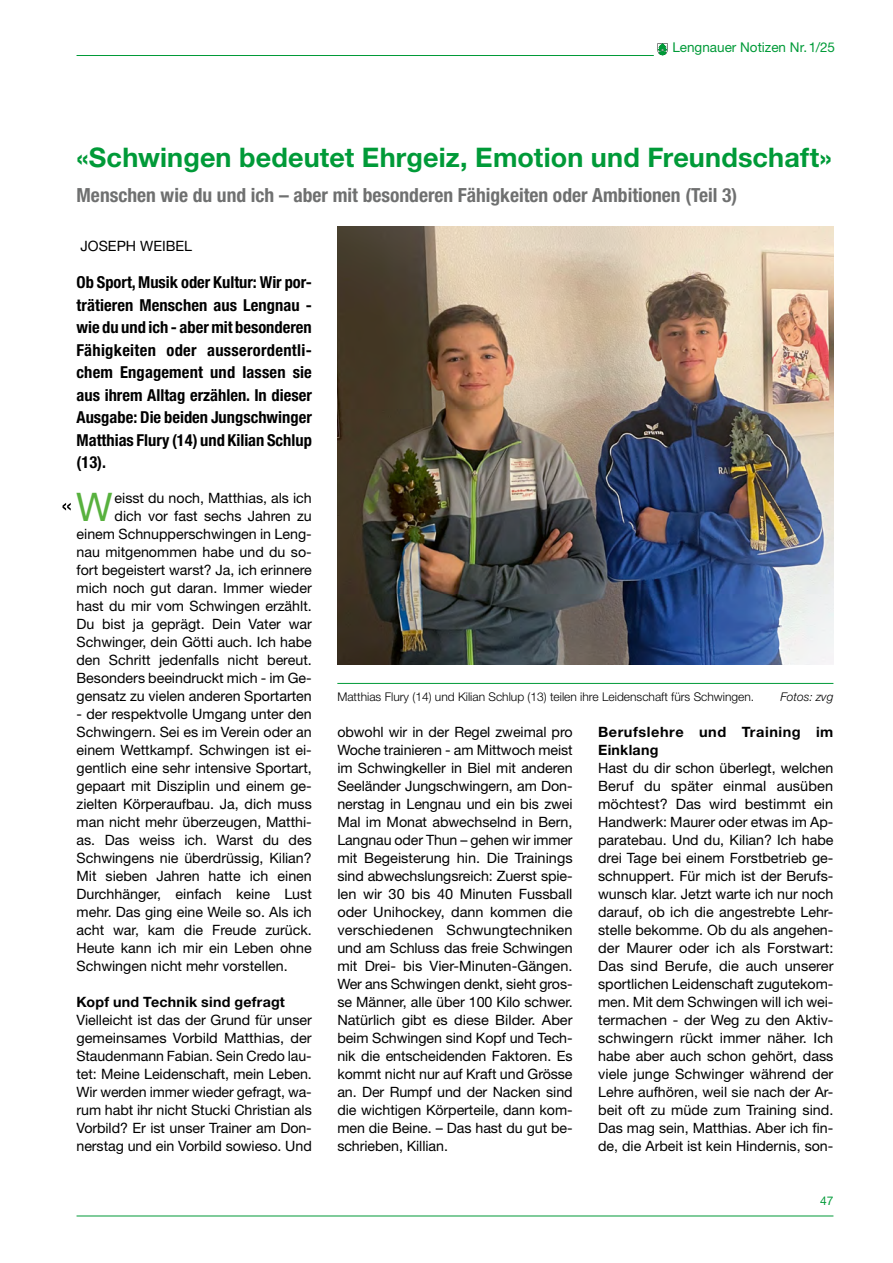
<style>
.page{position:relative;width:893px;height:1263px;background:#fff}
.page>*{position:absolute;margin:0;border:0;box-sizing:border-box;transform-origin:0 0}
._5_Grundtext_Inital{font:39.45px "Helvetica Neue LT Std";color:#58b13e}
._1_Titel{font:700 27px "Helvetica Neue LT Std";letter-spacing:.005em;color:#009a38}
._2b_Untertitel{font:700 condensed 19.5px "Helvetica Neue LT Std";color:#6f7070}
._4_Lead{font:700 condensed 16.5px/22.5px "Helvetica Neue LT Std";color:#000;text-align:justify}
._5_Grundtext{font:14.25px/18px "Helvetica Neue LT Std";letter-spacing:-.005em;color:#000;text-align:justify}
._5_Grundtext_Inital-2{font:14.25px/18px "Helvetica Neue LT Std";color:#000;text-align:right}
._5_Grundtext-2{font:700 14.25px/18px "Helvetica Neue LT Std";letter-spacing:.02em;color:#000}
._3_Autor{font:14.25px "Helvetica Neue LT Std";color:#000}
.t1{font:13.5px "Helvetica Neue LT Std";color:#009a38}
._13_Legende_8_0{font:300 12px "Helvetica Neue LT Std";color:#000}
._13_Legende_8_0-2{font:italic 300 12px "Helvetica Neue LT Std";color:#000}
.t2{font:12px "Helvetica Neue LT Std";color:#009a38}
</style>
<div class="page">
<hr style="left:77px;top:55px;width:577px;height:1px;background:#009a38">
<svg style="left:657px;top:43px;width:10px;height:12px"></svg>
<hr style="left:77px;top:1216px;width:756px;height:1px;background:#009a38">
<hr style="left:337px;top:683px;width:496px;height:1px;background:#009a38">
<img style="left:337px;top:227px;width:496px;height:438px">
<svg style="left:63px;top:503px;width:8px;height:7px"></svg>
<p class="t1" style="left:672px;top:39px;width:164px">Lengnauer Notizen Nr. 1/25</p>
<p class="_1_Titel" style="left:77px;top:140px;width:757px">«Schwingen bedeutet Ehrgeiz, Emotion und Freundschaft»</p>
<p class="_2b_Untertitel" style="left:77px;top:183px;width:662px">Menschen wie du und ich – aber mit besonderen Fähigkeiten oder Ambitionen (Teil 3)</p>
<p class="_3_Autor" style="left:80px;top:237px;width:113px">JOSEPH WEIBEL</p>
<p class="_4_Lead" style="left:77px;top:271px;width:237px">Ob Sport, Musik oder Kultur: Wir por&shy;trätieren Menschen aus Lengnau - wie du und ich - aber mit besonderen Fähigkeiten oder ausserordentli&shy;chem Engagement und lassen sie aus ihrem Alltag erzählen. In dieser Ausgabe: Die beiden Jungschwinger Matthias Flury (14) und Kilian Schlup (13).</p>
<p class="_5_Grundtext_Inital" style="left:76px;top:483px;width:38px">W</p>
<p class="_5_Grundtext_Inital-2" style="left:77px;top:488px;width:237px">eisst du noch, Matthias, als ich<br>dich vor fast sechs Jahren zu einem Schnupperschwingen in Leng&shy;nau mitgenommen habe und du so&shy;fort begeistert warst? Ja, ich erinnere mich noch gut daran. Immer wieder hast du mir vom Schwingen erzählt.<br>Du bist ja geprägt. Dein Vater war Schwinger, dein Götti auch. Ich habe den Schritt jedenfalls nicht bereut.<br>Besonders beeindruckt mich - im Ge&shy;gensatz zu vielen anderen Sportarten</p>
<p class="_5_Grundtext_Inital-2" style="left:77px;top:704px;width:237px;text-align:justify">- der respektvolle Umgang unter den Schwingern. Sei es im Verein oder an einem Wettkampf. Schwingen ist ei&shy;gentlich eine sehr intensive Sportart, gepaart mit Disziplin und einem ge&shy;zielten Körperaufbau. Ja, dich muss man nicht mehr überzeugen, Matthi&shy;as. Das weiss ich. Warst du des Schwingens nie überdrüssig, Kilian?<br>Mit sieben Jahren hatte ich einen Durchhänger, einfach keine Lust mehr. Das ging eine Weile so. Als ich acht war, kam die Freude zurück.<br>Heute kann ich mir ein Leben ohne Schwingen nicht mehr vorstellen.</p>
<p class="_5_Grundtext-2" style="left:77px;top:992px;width:210px">Kopf und Technik sind gefragt</p>
<p class="_5_Grundtext" style="left:77px;top:1010px;width:237px">Vielleicht ist das der Grund für unser gemeinsames Vorbild Matthias, der Staudenmann Fabian. Sein Credo lau&shy;tet: Meine Leidenschaft, mein Leben.<br>Wir werden immer wieder gefragt, wa&shy;rum habt ihr nicht Stucki Christian als Vorbild? Er ist unser Trainer am Don&shy;nerstag und ein Vorbild sowieso. Und</p>
<p class="_13_Legende_8_0" style="left:337px;top:689px;width:418px">Matthias Flury (14) und Kilian Schlup (13) teilen ihre Leidenschaft fürs Schwingen.</p>
<p class="_13_Legende_8_0-2" style="left:780px;top:689px;width:55px">Fotos: zvg</p>
<p class="_5_Grundtext" style="left:337px;top:722px;width:237px">obwohl wir in der Regel zweimal pro Woche trainieren - am Mittwoch meist im Schwingkeller in Biel mit anderen Seeländer Jungschwingern, am Don&shy;nerstag in Lengnau und ein bis zwei Mal im Monat abwechselnd in Bern, Langnau oder Thun – gehen wir immer mit Begeisterung hin. Die Trainings sind abwechslungsreich: Zuerst spie&shy;len wir 30 bis 40 Minuten Fussball oder Unihockey, dann kommen die verschiedenen Schwungtechniken und am Schluss das freie Schwingen mit Drei- bis Vier-Minuten-Gängen.<br>Wer ans Schwingen denkt, sieht gros&shy;se Männer, alle über 100 Kilo schwer.<br>Natürlich gibt es diese Bilder. Aber beim Schwingen sind Kopf und Tech&shy;nik die entscheidenden Faktoren. Es kommt nicht nur auf Kraft und Grösse an. Der Rumpf und der Nacken sind die wichtigen Körperteile, dann kom&shy;men die Beine. – Das hast du gut be&shy;schrieben, Killian.</p>
<p class="_5_Grundtext-2" style="left:598px;top:722px;width:237px">Berufslehre und Training im<br>Einklang</p>
<p class="_5_Grundtext" style="left:598px;top:758px;width:237px">Hast du dir schon überlegt, welchen Beruf du später einmal ausüben möchtest? Das wird bestimmt ein Handwerk: Maurer oder etwas im Ap&shy;paratebau. Und du, Kilian? Ich habe drei Tage bei einem Forstbetrieb ge&shy;schnuppert. Für mich ist der Berufs&shy;wunsch klar. Jetzt warte ich nur noch darauf, ob ich die angestrebte Lehr&shy;stelle bekomme. Ob du als angehen&shy;der Maurer oder ich als Forstwart:<br>Das sind Berufe, die auch unserer sportlichen Leidenschaft zugutekom&shy;men. Mit dem Schwingen will ich wei&shy;termachen - der Weg zu den Aktiv&shy;schwingern rückt immer näher. Ich habe aber auch schon gehört, dass viele junge Schwinger während der Lehre aufhören, weil sie nach der Ar&shy;beit oft zu müde zum Training sind.<br>Das mag sein, Matthias. Aber ich fin&shy;de, die Arbeit ist kein Hindernis, son-</p>
<p class="t2" style="left:820px;top:1193px;width:15px">47</p>
</div>
